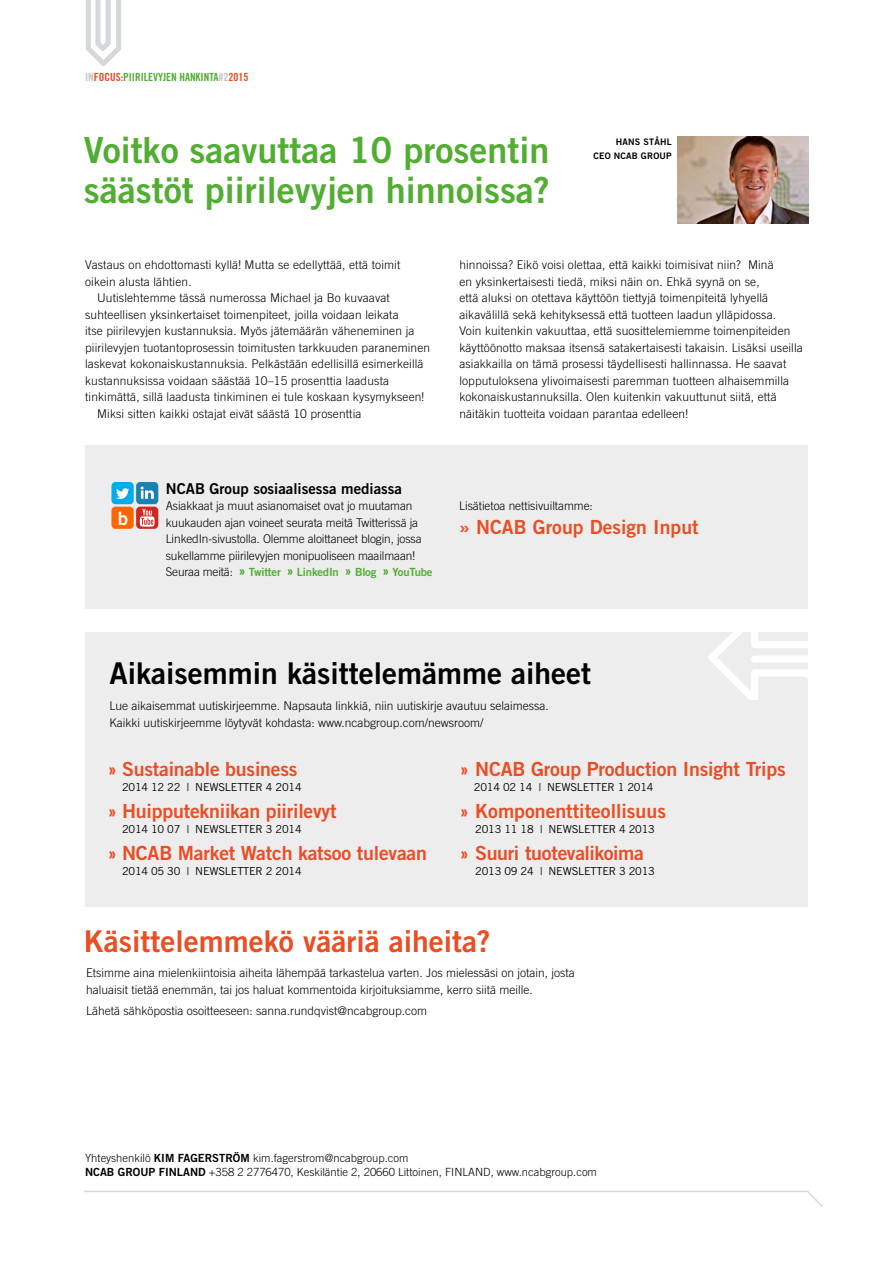
<style>
.page{position:relative;width:893px;height:1263px;background:#fff}
.page>*{position:absolute;margin:0;border:0;box-sizing:border-box;transform-origin:0 0}
.t1{font:36px/40.5px "Trade Gothic LT Bold Two";color:#52ae32}
.t2{font:30px "Trade Gothic LT Bold Two";color:#000}
.t3{font:30px "Trade Gothic LT Bold Two";color:#e94e24}
.t4{font:19.5px "Trade Gothic LT Bold Two";letter-spacing:-.01em;color:#e94e24}
.t5{font:19.5px "Trade Gothic Bold Two";letter-spacing:-.02em;color:#e94e24}
.t6{font:18.45px "Trade Gothic Bold Two";color:#fff}
.t7{font:15px "Trade Gothic LT Bold Two";color:#000}
.t8{font:300 12px/16.5px "Trade Gothic LT";letter-spacing:.01em;color:#000}
.t9{font:300 12px/16.5px "Trade Gothic LT";letter-spacing:-.01em;color:#000}
.t10{font:300 11.25px/14.2px "Trade Gothic LT";color:#000}
.t11{font:11.25px "Trade Gothic LT Bold Two";letter-spacing:-.015em;color:#52ae32}
.t12{font:11.25px "Trade Gothic LT Bold Cond Twenty";color:#52ae32}
.t13{font:10.95px "Trade Gothic LT";letter-spacing:-.02em;color:#000}
.t14{font:9px/13.4px "Trade Gothic LT Bold Two";letter-spacing:.02em;color:#000;text-align:right}
.s1{font-family:"Trade Gothic Bold Cond Twenty";color:#c6c6c6}
.s2{color:#e94e24}
.s3{color:#c6c6c6}
.s4{font-family:"Trade Gothic LT";font-weight:300;font-size:12px;color:#000}
.s5{font-family:"Bauhaus 93";font-size:16.5px}
.s6{font-family:"Bauhaus 93";font-size:21px}
.s7{font-family:"Trade Gothic LT Bold Two";font-weight:400}
</style>
<div class="page">
<svg style="left:86px;top:0;width:35px;height:66px"></svg>
<svg style="left:84px;top:1190px;width:739px;height:17px"></svg>
<img style="left:677px;top:137px;width:131px;height:87px">
<div style="left:85px;top:445px;width:723px;height:164px;background:#ededed"></div>
<div style="left:111px;top:482px;width:23px;height:22px;background:#00aced;border-radius:4px"></div>
<svg style="left:116px;top:488px;width:13px;height:11px"></svg>
<div style="left:136px;top:482px;width:22px;height:22px;background:#1a82b0;border-radius:4px"></div>
<svg style="left:141px;top:486px;width:13px;height:13px"></svg>
<div style="left:111px;top:507px;width:23px;height:22px;background:#ff6501;border-radius:4px"></div>
<div style="left:136px;top:507px;width:22px;height:22px;background:#cc2920;border-radius:4px"></div>
<svg style="left:140px;top:509px;width:15px;height:18px"></svg>
<div style="left:85px;top:632px;width:723px;height:274px;background:#ededed"></div>
<svg style="left:709px;top:632px;width:99px;height:67px"></svg>
<p class="t12" style="left:85px;top:70px;width:165px"><span class="s1">IN</span><span class="s2">FOCUS:</span>PIIRILEVYJEN HANKINTA<span class="s3">#2</span><span class="s2">2015</span></p>
<h1 class="t1" style="left:84px;top:129px;width:467px">Voitko saavuttaa 10 prosentin säästöt piirilevyjen hinnoissa?</h1>
<p class="t14" style="left:593px;top:135px;width:80px">HANS STÅHL<br>CEO NCAB GROUP</p>
<p class="t8" style="left:85px;top:257px;width:317px">Vastaus on ehdottomasti kyllä! Mutta se edellyttää, että toimit oikein alusta lähtien.</p>
<p class="t8" style="left:97px;top:290px;width:294px">Uutislehtemme tässä numerossa Michael ja Bo kuvaavat</p>
<p class="t8" style="left:85px;top:306px;width:315px">suhteellisen yksinkertaiset toimenpiteet, joilla voidaan leikata</p>
<p class="t8" style="left:85px;top:323px;width:331px">itse piirilevyjen kustannuksia. Myös jätemäärän väheneminen ja</p>
<p class="t8" style="left:85px;top:339px;width:347px">piirilevyjen tuotantoprosessin toimitusten tarkkuuden paraneminen</p>
<p class="t8" style="left:85px;top:356px;width:340px">laskevat kokonaiskustannuksia. Pelkästään edellisillä esimerkeillä</p>
<p class="t8" style="left:85px;top:372px;width:305px">kustannuksissa voidaan säästää 10–15 prosenttia laadusta</p>
<p class="t8" style="left:85px;top:389px;width:341px">tinkimättä, sillä laadusta tinkiminen ei tule koskaan kysymykseen!</p>
<p class="t8" style="left:97px;top:405px;width:266px">Miksi sitten kaikki ostajat eivät säästä 10 prosenttia</p>
<h3 class="t6" style="left:118px;top:507px;width:12px">b</h3>
<p class="t7" style="left:166px;top:479px;width:238px">NCAB Group sosiaalisessa mediassa</p>
<p class="t9" style="left:166px;top:497px;width:257px">Asiakkaat ja muut asianomaiset ovat jo muutaman kuukauden ajan voineet seurata meitä Twitterissä ja LinkedIn-sivustolla. Olemme aloittaneet blogin, jossa sukellamme piirilevyjen monipuoliseen maailmaan!</p>
<p class="t11" style="left:166px;top:565px;width:268px"><span class="s4">Seuraa meitä:</span> <span class="s5">»</span> Twitter <span class="s5">»</span> LinkedIn <span class="s5">»</span> Blog <span class="s5">»</span> YouTube</p>
<p class="t8" style="left:459px;top:257px;width:345px">hinnoissa? Eikö voisi olettaa, että kaikki toimisivat niin? Minä<br>en yksinkertaisesti tiedä, miksi näin on. Ehkä syynä on se,<br>että aluksi on otettava käyttöön tiettyjä toimenpiteitä lyhyellä aikavälillä sekä kehityksessä että tuotteen laadun ylläpidossa.<br>Voin kuitenkin vakuuttaa, että suosittelemiemme toimenpiteiden käyttöönotto maksaa itsensä satakertaisesti takaisin. Lisäksi useilla asiakkailla on tämä prosessi täydellisesti hallinnassa. He saavat lopputuloksena ylivoimaisesti paremman tuotteen alhaisemmilla kokonaiskustannuksilla. Olen kuitenkin vakuuttunut siitä, että näitäkin tuotteita voidaan parantaa edelleen!</p>
<p class="t8" style="left:459px;top:497px;width:135px">Lisätietoa nettisivuiltamme:</p>
<h3 class="t4" style="left:459px;top:514px;width:241px">» NCAB Group Design Input</h3>
<h2 class="t2" style="left:110px;top:654px;width:483px">Aikaisemmin käsittelemämme aiheet</h2>
<p class="t8" style="left:110px;top:698px;width:441px">Lue aikaisemmat uutiskirjeemme. Napsauta linkkiä, niin uutiskirje avautuu selaimessa.<br>Kaikki uutiskirjeemme löytyvät kohdasta: www.ncabgroup.com/newsroom/</p>
<h3 class="t4" style="left:109px;top:757px;width:191px"><span class="s6">»</span> Sustainable business</h3>
<p class="t13" style="left:122px;top:781px;width:181px">2014 12 22 | NEWSLETTER 4 2014</p>
<h3 class="t4" style="left:109px;top:799px;width:230px"><span class="s6">»</span> Huipputekniikan piirilevyt</h3>
<p class="t13" style="left:122px;top:823px;width:181px">2014 10 07 | NEWSLETTER 3 2014</p>
<h3 class="t4" style="left:109px;top:841px;width:320px"><span class="s6">»</span> NCAB Market Watch katsoo tulevaan</h3>
<p class="t13" style="left:122px;top:865px;width:181px">2014 05 30 | NEWSLETTER 2 2014</p>
<h3 class="t4" style="left:460px;top:757px;width:327px"><span class="s6">»</span> NCAB Group Production Insight Trips</h3>
<p class="t13" style="left:474px;top:781px;width:181px">2014 02 14 | NEWSLETTER 1 2014</p>
<h3 class="t4" style="left:460px;top:799px;width:207px"><span class="s6">»</span> Komponenttiteollisuus</h3>
<p class="t13" style="left:475px;top:823px;width:181px">2013 11 18 | NEWSLETTER 4 2013</p>
<h3 class="t5" style="left:460px;top:841px;width:185px"><span class="s6">»</span> Suuri tuotevalikoima</h3>
<p class="t13" style="left:475px;top:865px;width:181px">2013 09 24 | NEWSLETTER 3 2013</p>
<h2 class="t3" style="left:84px;top:923px;width:408px">Käsittelemmekö vääriä aiheita?</h2>
<p class="t8" style="left:86px;top:964px;width:490px">Etsimme aina mielenkiintoisia aiheita lähempää tarkastelua varten. Jos mielessäsi on jotain, josta haluaisit tietää enemmän, tai jos haluat kommentoida kirjoituksiamme, kerro siitä meille.</p>
<p class="t8" style="left:86px;top:1002px;width:342px">Lähetä sähköpostia osoitteeseen: sanna.rundqvist@ncabgroup.com</p>
<p class="t10" style="left:85px;top:1150px;width:513px">Yhteyshenkilö <span class="s7">KIM FAGERSTRÖM</span> kim.fagerstrom@ncabgroup.com<br><span class="s7">NCAB GROUP FINLAND</span> +358 2 2776470, Keskiläntie 2, 20660 Littoinen, FINLAND, www.ncabgroup.com</p>
</div>
